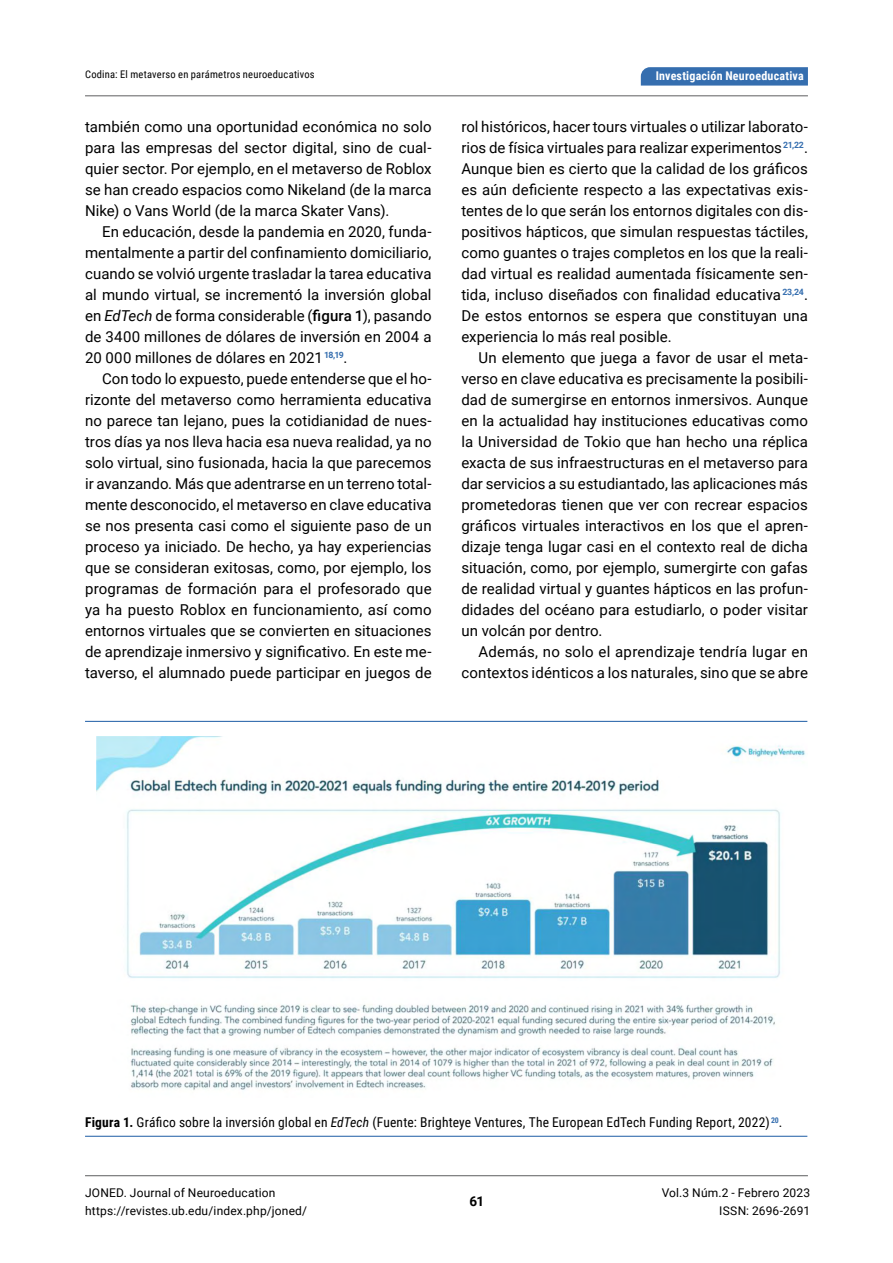
<style>
.page{position:relative;width:893px;height:1263px;background:#fff}
.page>*{position:absolute;margin:0;border:0;box-sizing:border-box;transform-origin:0 0}
.t1{font:15px/21px "Roboto";letter-spacing:.005em;color:#000;text-align:justify}
.t2{font:13.5px "Roboto Condensed";letter-spacing:.015em;color:#000}
.t3{font:700 13.5px "Roboto";color:#000}
.t4{font:12px/18px "Roboto";letter-spacing:.015em;color:#000}
.t5{font:700 12px "Roboto Condensed";letter-spacing:.02em;color:#fff}
.t6{font:10.5px "Roboto Condensed";letter-spacing:.02em;color:#000}
.s1{font-style:italic}
.s2{font-weight:500}
.s3{font-weight:700}
</style>
<div class="page">
<hr style="left:85px;top:1175px;width:723px;height:1px;background:#707172">
<hr style="left:85px;top:95px;width:723px;height:1px;background:#707172">
<svg style="left:641px;top:67px;width:167px;height:19px;background:#3c73b1"></svg>
<hr style="left:85px;top:721px;width:722px;height:1px;background:#356eaf">
<hr style="left:85px;top:1136px;width:722px;height:1px;background:#356eaf">
<img style="left:96px;top:736px;width:710px;height:354px">
<p class="t6" style="left:85px;top:67px;width:231px">Codina: El metaverso en parámetros neuroeducativos</p>
<p class="t5" style="left:656px;top:68px;width:149px">Investigación Neuroeducativa</p>
<p class="t1" style="left:85px;top:115px;width:348px">también como una oportunidad económica no solo para las empresas del sector digital, sino de cual&shy;quier sector. Por ejemplo, en el metaverso de Roblox se han creado espacios como Nikeland (de la marca Nike) o Vans World (de la marca Skater Vans).</p>
<p class="t1" style="left:85px;top:220px;width:348px;text-indent:17px">En educación, desde la pandemia en 2020, funda&shy;mentalmente a partir del confinamiento domiciliario, cuando se volvió urgente trasladar la tarea educativa al mundo virtual, se incrementó la inversión global en <span class="s1">EdTech</span> de forma considerable (<span class="s2">figura 1</span>), pasando de 3400 millones de dólares de inversión en 2004 a 20 000 millones de dólares en 2021 <sup>18,19</sup>.</p>
<p class="t1" style="left:85px;top:367px;width:348px;text-indent:17px">Con todo lo expuesto, puede entenderse que el ho&shy;rizonte del metaverso como herramienta educativa no parece tan lejano, pues la cotidianidad de nues&shy;tros días ya nos lleva hacia esa nueva realidad, ya no solo virtual, sino fusionada, hacia la que parecemos ir avanzando. Más que adentrarse en un terreno total&shy;mente desconocido, el metaverso en clave educativa se nos presenta casi como el siguiente paso de un proceso ya iniciado. De hecho, ya hay experiencias que se consideran exitosas, como, por ejemplo, los programas de formación para el profesorado que ya ha puesto Roblox en funcionamiento, así como entornos virtuales que se convierten en situaciones de aprendizaje inmersivo y significativo. En este me&shy;taverso, el alumnado puede participar en juegos de</p>
<p class="t1" style="left:461px;top:115px;width:348px">rol históricos, hacer tours virtuales o utilizar laborato&shy;rios de física virtuales para realizar experimentos <sup>21,22</sup>.<br>Aunque bien es cierto que la calidad de los gráficos es aún deficiente respecto a las expectativas exis&shy;tentes de lo que serán los entornos digitales con dis&shy;positivos hápticos, que simulan respuestas táctiles, como guantes o trajes completos en los que la reali&shy;dad virtual es realidad aumentada físicamente sen&shy;tida, incluso diseñados con finalidad educativa <sup>23,24</sup>.<br>De estos entornos se espera que constituyan una experiencia lo más real posible.</p>
<p class="t1" style="left:461px;top:346px;width:348px;text-indent:17px">Un elemento que juega a favor de usar el meta&shy;verso en clave educativa es precisamente la posibili&shy;dad de sumergirse en entornos inmersivos. Aunque en la actualidad hay instituciones educativas como la Universidad de Tokio que han hecho una réplica exacta de sus infraestructuras en el metaverso para dar servicios a su estudiantado, las aplicaciones más prometedoras tienen que ver con recrear espacios gráficos virtuales interactivos en los que el apren&shy;dizaje tenga lugar casi en el contexto real de dicha situación, como, por ejemplo, sumergirte con gafas de realidad virtual y guantes hápticos en las profun&shy;didades del océano para estudiarlo, o poder visitar un volcán por dentro.</p>
<p class="t1" style="left:461px;top:640px;width:348px;text-align:right">Además, no solo el aprendizaje tendría lugar en contextos idénticos a los naturales, sino que se abre</p>
<p class="t2" style="left:85px;top:1113px;width:699px"><span class="s3">Figura 1.</span> Gráfico sobre la inversión global en <span class="s1">EdTech</span> (Fuente: Brighteye Ventures, The European EdTech Funding Report, 2022) <sup>20</sup>.</p>
<p class="t4" style="left:85px;top:1183px;width:224px">JONED. Journal of Neuroeducation https://revistes.ub.edu/index.php/joned/</p>
<p class="t4" style="left:662px;top:1183px;width:150px;text-align:right">Vol.3 Núm.2 - Febrero 2023<br>ISSN: 2696-2691</p>
<p class="t3" style="left:469px;top:1192px;width:16px">61</p>
</div>
